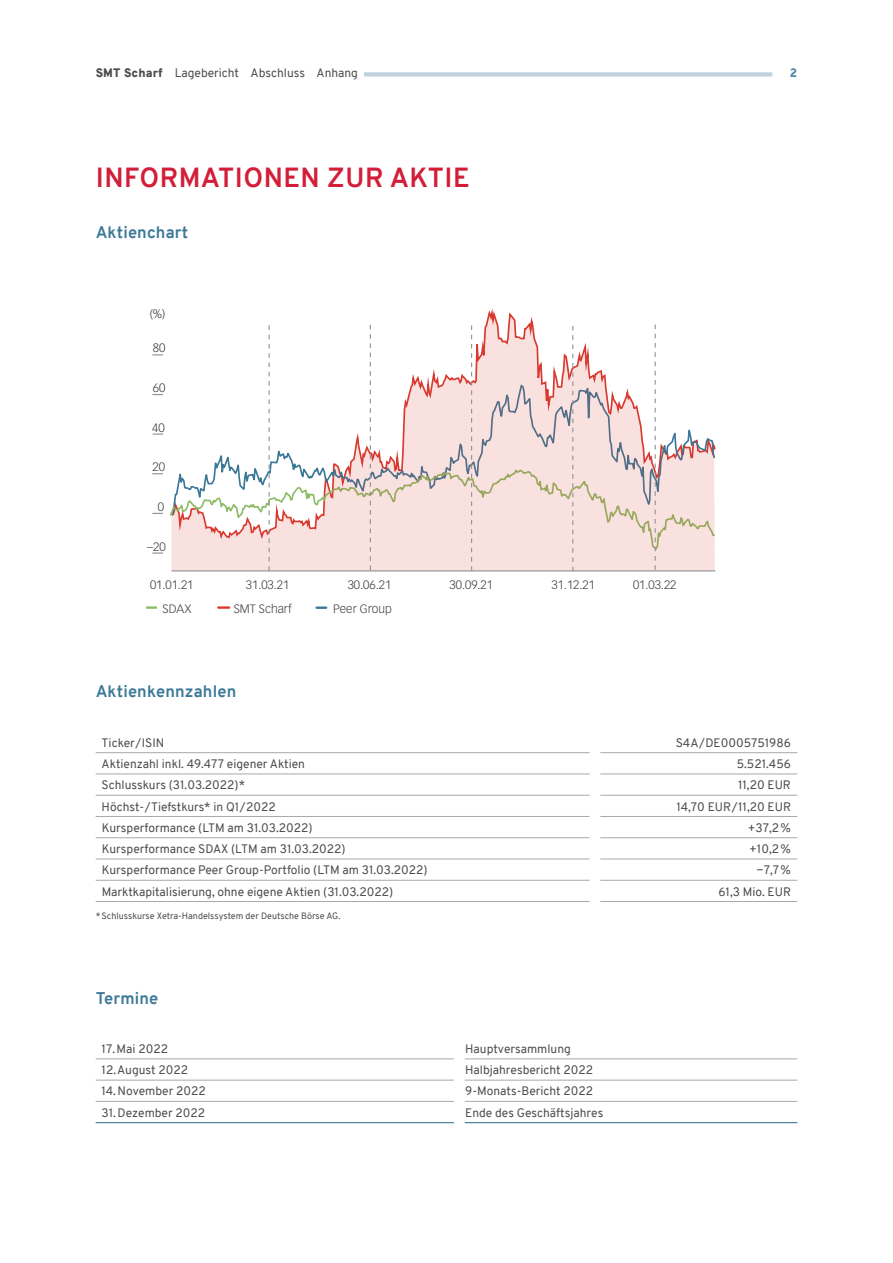
<style>
.page{position:relative;width:893px;height:1263px;background:#fff}
.page>*{position:absolute;margin:0;border:0;box-sizing:border-box;transform-origin:0 0}
.t1{font:700 27px "Overpass";letter-spacing:.02em;color:#d21e39}
.t2{font:700 16.5px "Overpass";letter-spacing:.01em;color:#3b7897}
.t3{font:12px "Overpass";color:#4b4c4d}
.t4{font:300 12px "Vectora LT Std";color:#3e3e3f}
.t5{font:900 12px "Overpass";color:#5588a5}
.t6{font:9px "Overpass";color:#4b4c4d}
.s1{font-weight:900}
</style>
<div class="page">
<div style="left:364px;top:72px;width:408px;height:5px;background:#c1d2dc"></div>
<svg style="left:146px;top:606px;width:182px;height:3px"></svg>
<svg style="left:152px;top:308px;width:564px;height:263px"></svg>
<hr style="left:96px;top:752px;width:494px;height:1px;background:#a8a9ad">
<hr style="left:600px;top:752px;width:197px;height:1px;background:#a8a9ad">
<hr style="left:96px;top:774px;width:494px;height:1px;background:#a8a9ad">
<hr style="left:600px;top:774px;width:197px;height:1px;background:#a8a9ad">
<hr style="left:96px;top:795px;width:494px;height:1px;background:#a8a9ad">
<hr style="left:600px;top:795px;width:197px;height:1px;background:#a8a9ad">
<hr style="left:96px;top:816px;width:494px;height:1px;background:#a8a9ad">
<hr style="left:600px;top:816px;width:197px;height:1px;background:#a8a9ad">
<hr style="left:96px;top:837px;width:494px;height:1px;background:#a8a9ad">
<hr style="left:600px;top:837px;width:197px;height:1px;background:#a8a9ad">
<hr style="left:96px;top:859px;width:494px;height:1px;background:#a8a9ad">
<hr style="left:600px;top:859px;width:197px;height:1px;background:#a8a9ad">
<hr style="left:96px;top:880px;width:494px;height:1px;background:#a8a9ad">
<hr style="left:600px;top:880px;width:197px;height:1px;background:#a8a9ad">
<hr style="left:96px;top:901px;width:494px;height:1px;background:#a8a9ad">
<hr style="left:600px;top:901px;width:197px;height:1px;background:#a8a9ad">
<hr style="left:96px;top:1058px;width:358px;height:1px;background:#a8a9ad">
<hr style="left:465px;top:1058px;width:332px;height:1px;background:#a8a9ad">
<hr style="left:96px;top:1080px;width:358px;height:1px;background:#a8a9ad">
<hr style="left:465px;top:1080px;width:332px;height:1px;background:#a8a9ad">
<hr style="left:96px;top:1101px;width:358px;height:1px;background:#a8a9ad">
<hr style="left:465px;top:1101px;width:332px;height:1px;background:#a8a9ad">
<hr style="left:96px;top:1122px;width:358px;height:1px;background:#3b7897">
<hr style="left:465px;top:1122px;width:332px;height:1px;background:#3b7897">
<p class="t3" style="left:96px;top:64px;width:264px"><span class="s1">SMT Scharf</span> Lagebericht Abschluss Anhang</p>
<p class="t5" style="left:790px;top:64px;width:9px">2</p>
<h1 class="t1" style="left:96px;top:158px;width:375px">INFORMATIONEN ZUR AKTIE</h1>
<h2 class="t2" style="left:96px;top:221px;width:94px">Aktienchart</h2>
<p class="t4" style="left:150px;top:307px;width:17px">(%)</p>
<p class="t4" style="left:153px;top:341px;width:14px">80</p>
<p class="t4" style="left:153px;top:381px;width:14px">60</p>
<p class="t4" style="left:152px;top:420px;width:14px">40</p>
<p class="t4" style="left:152px;top:460px;width:14px">20</p>
<p class="t4" style="left:158px;top:500px;width:8px">0</p>
<p class="t4" style="left:147px;top:539px;width:20px">–20</p>
<p class="t4" style="left:150px;top:578px;width:45px">01.01.21</p>
<p class="t4" style="left:246px;top:578px;width:45px">31.03.21</p>
<p class="t4" style="left:348px;top:578px;width:45px">30.06.21</p>
<p class="t4" style="left:450px;top:578px;width:45px">30.09.21</p>
<p class="t4" style="left:551px;top:578px;width:45px">31.12.21</p>
<p class="t4" style="left:633px;top:578px;width:45px">01.03.22</p>
<p class="t4" style="left:163px;top:602px;width:30px">SDAX</p>
<p class="t4" style="left:234px;top:602px;width:59px">SMT Scharf</p>
<p class="t4" style="left:333px;top:602px;width:60px">Peer Group</p>
<h2 class="t2" style="left:96px;top:680px;width:142px">Aktienkennzahlen</h2>
<p class="t3" style="left:102px;top:734px;width:64px">Ticker/ISIN</p>
<p class="t3" style="left:676px;top:734px;width:117px">S4A/DE0005751986</p>
<p class="t3" style="left:102px;top:755px;width:205px">Aktienzahl inkl. 49.477 eigener Aktien</p>
<p class="t3" style="left:737px;top:755px;width:56px">5.521.456</p>
<p class="t3" style="left:102px;top:776px;width:145px">Schlusskurs (31.03.2022)*</p>
<p class="t3" style="left:738px;top:776px;width:54px">11,20 EUR</p>
<p class="t3" style="left:102px;top:798px;width:176px">Höchst-/Tiefstkurs* in Q1/2022</p>
<p class="t3" style="left:677px;top:798px;width:116px">14,70 EUR/11,20 EUR</p>
<p class="t3" style="left:102px;top:819px;width:213px">Kursperformance (LTM am 31.03.2022)</p>
<p class="t3" style="left:748px;top:819px;width:45px">+37,2%</p>
<p class="t3" style="left:102px;top:840px;width:245px">Kursperformance SDAX (LTM am 31.03.2022)</p>
<p class="t3" style="left:749px;top:840px;width:43px">+10,2%</p>
<p class="t3" style="left:102px;top:861px;width:328px">Kursperformance Peer Group-Portfolio (LTM am 31.03.2022)</p>
<p class="t3" style="left:756px;top:861px;width:36px">−7,7 %</p>
<p class="t3" style="left:102px;top:883px;width:293px">Marktkapitalisierung, ohne eigene Aktien (31.03.2022)</p>
<p class="t3" style="left:718px;top:883px;width:74px">61,3 Mio. EUR</p>
<p class="t6" style="left:96px;top:909px;width:246px">*Schlusskurse Xetra-Handelssystem der Deutsche Börse AG.</p>
<h2 class="t2" style="left:96px;top:986px;width:64px">Termine</h2>
<p class="t3" style="left:102px;top:1040px;width:68px">17.Mai 2022</p>
<p class="t3" style="left:465px;top:1040px;width:107px">Hauptversammlung</p>
<p class="t3" style="left:102px;top:1061px;width:88px">12.August 2022</p>
<p class="t3" style="left:465px;top:1061px;width:130px">Halbjahresbericht 2022</p>
<p class="t3" style="left:102px;top:1083px;width:106px">14.November 2022</p>
<p class="t3" style="left:465px;top:1083px;width:130px">9-Monats-Bericht 2022</p>
<p class="t3" style="left:102px;top:1104px;width:105px">31.Dezember 2022</p>
<p class="t3" style="left:465px;top:1104px;width:140px">Ende des Geschäftsjahres</p>
</div>
